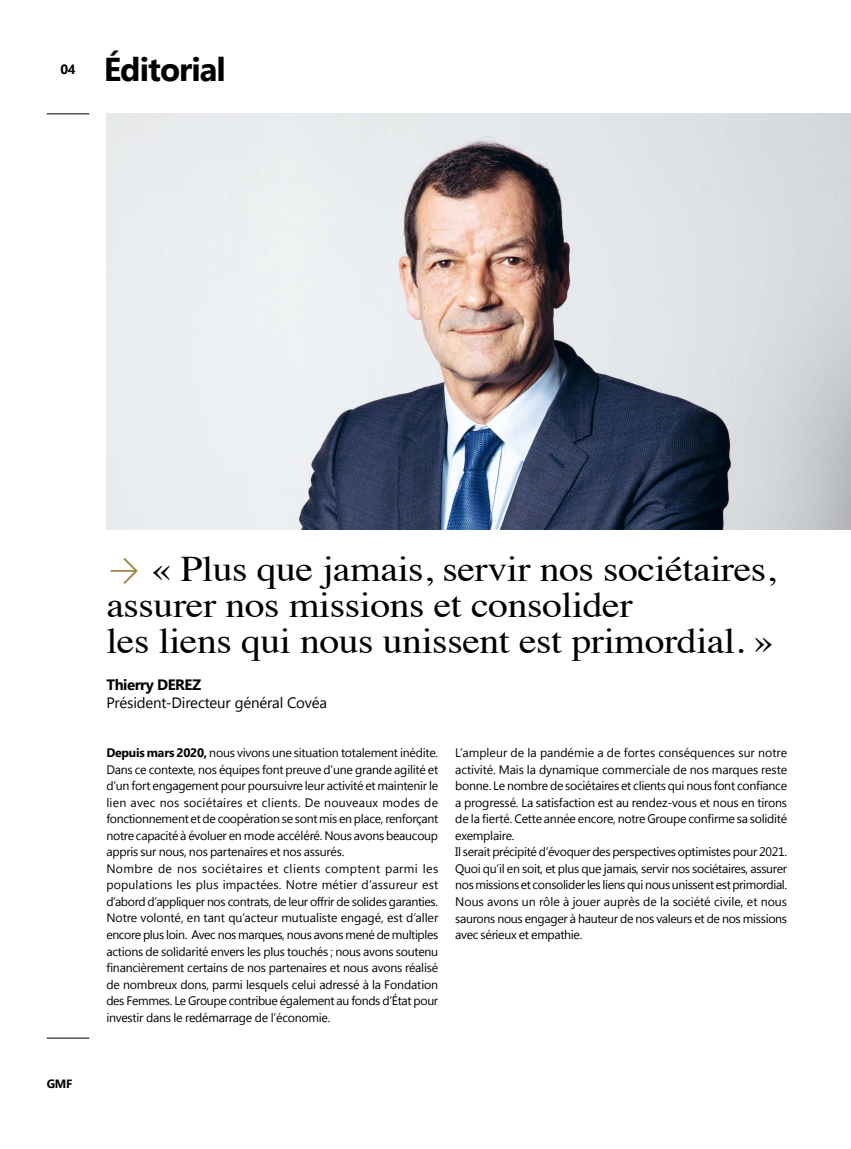
<style>
.page{position:relative;width:851px;height:1149px;background:#fff}
.page>*{position:absolute;margin:0;border:0;box-sizing:border-box;transform-origin:0 0}
.t1{font:36px/36px "Times";letter-spacing:-.01em;color:#000;scale:1.1 1}
.t2{font:700 33px "Segoe UI";letter-spacing:-.03em;color:#000}
.custom{font:15px/18px "Segoe UI";letter-spacing:-.01em;color:#000}
.t3{font:700 13.5px "Segoe UI";color:#000}
.t4{font:12.3px/16.5px "Segoe UI";letter-spacing:-.02em;color:#000;text-align:justify}
.t5{font:700 12px "Segoe UI";color:#000}
.s1{font-family:"Flesh Plain";color:#9e8245}
.s2{font-weight:700}
</style>
<div class="page">
<hr style="left:47px;top:1037px;width:42px;height:1px;background:#000">
<hr style="left:47px;top:113px;width:42px;height:1px;background:#000">
<img style="left:106px;top:114px;width:744px;height:415px">
<p class="t3" style="left:60px;top:59px;width:17px">04</p>
<h3 class="t2" style="left:104px;top:44px;width:124px">Éditorial</h3>
<p class="t5" style="left:47px;top:1073px;width:27px">GMF</p>
<p class="t1" style="left:106px;top:548px;width:610px"><span class="s1">→</span> « Plus que jamais, servir nos sociétaires, assurer nos missions et consolider<br>les liens qui nous unissent est primordial. »</p>
<p class="custom" style="left:106px;top:674px;width:222px"><span class="s2">Thierry DEREZ<br></span>Président-Directeur général Covéa</p>
<p class="t4" style="left:106px;top:744px;width:333px"><span class="s2">Depuis mars 2020,</span> nous vivons une situation totalement inédite.<br>Dans ce contexte, nos équipes font preuve d’une grande agilité et d’un fort engagement pour poursuivre leur activité et maintenir le lien avec nos sociétaires et clients. De nouveaux modes de fonctionnement et de coopération se sont mis en place, renforçant notre capacité à évoluer en mode accéléré. Nous avons beaucoup appris sur nous, nos partenaires et nos assurés.</p>
<p class="t4" style="left:106px;top:859px;width:333px">Nombre de nos sociétaires et clients comptent parmi les populations les plus impactées. Notre métier d’assureur est d’abord d’appliquer nos contrats, de leur offrir de solides garanties.<br>Notre volonté, en tant qu’acteur mutualiste engagé, est d’aller encore plus loin. Avec nos marques, nous avons mené de multiples actions de solidarité envers les plus touchés ; nous avons soutenu financièrement certains de nos partenaires et nous avons réalisé de nombreux dons, parmi lesquels celui adressé à la Fondation des Femmes. Le Groupe contribue également au fonds d’État pour investir dans le redémarrage de l’économie.</p>
<p class="t4" style="left:455px;top:744px;width:333px">L’ampleur de la pandémie a de fortes conséquences sur notre activité. Mais la dynamique commerciale de nos marques reste bonne. Le nombre de sociétaires et clients qui nous font confiance a progressé. La satisfaction est au rendez-vous et nous en tirons de la fierté. Cette année encore, notre Groupe confirme sa solidité exemplaire.</p>
<p class="t4" style="left:455px;top:843px;width:333px">Il serait précipité d’évoquer des perspectives optimistes pour 2021.<br>Quoi qu’il en soit, et plus que jamais, servir nos sociétaires, assurer nos missions et consolider les liens qui nous unissent est primordial.<br>Nous avons un rôle à jouer auprès de la société civile, et nous saurons nous engager à hauteur de nos valeurs et de nos missions avec sérieux et empathie.</p>
</div>
